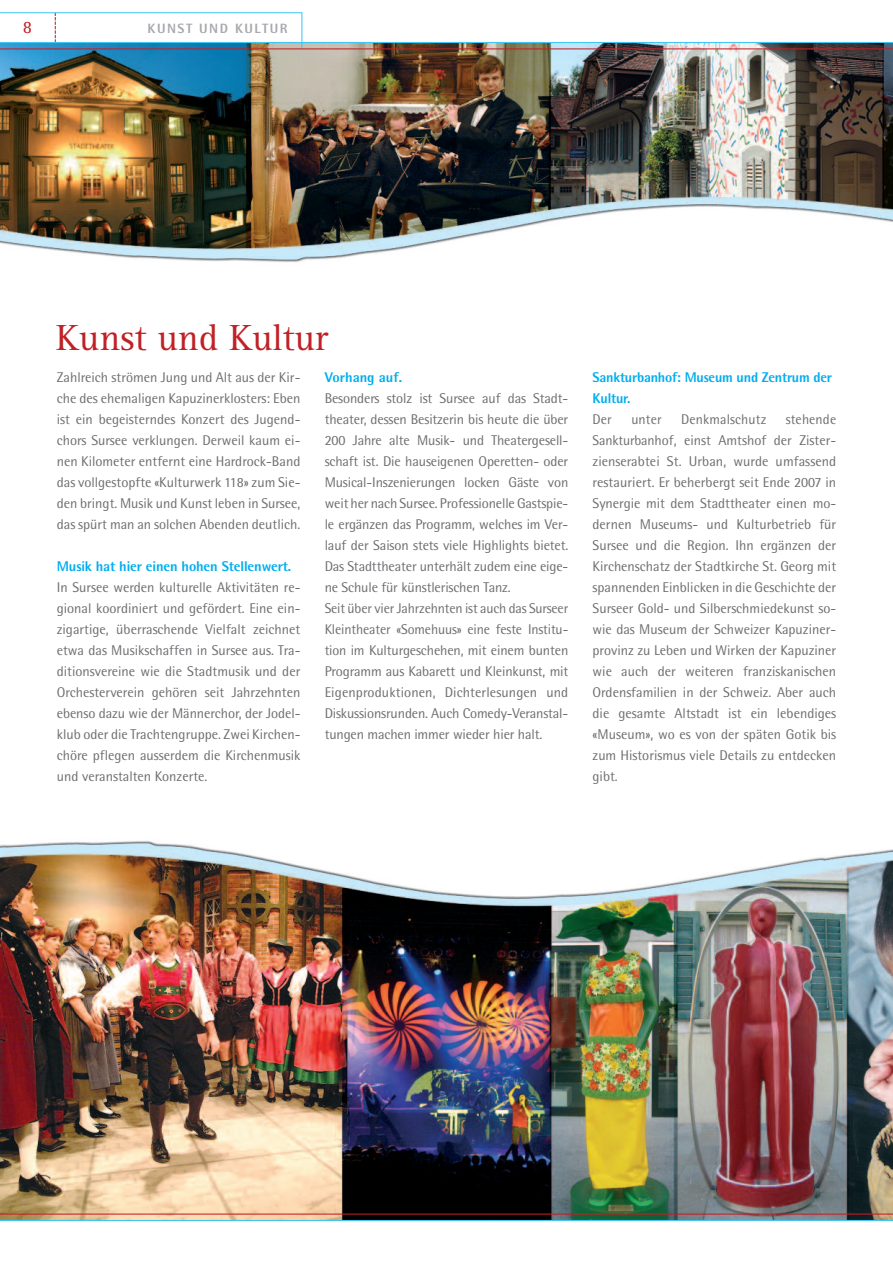
<style>
.page{position:relative;width:893px;height:1263px;background:#fff}
.page>*{position:absolute;margin:0;border:0;box-sizing:border-box;transform-origin:0 0}
.t1{font:37.5px "AT Rotis Serif";color:#c02126}
.t2{font:18px "AT Rotis Serif";color:#c02126}
.t3{font:14.1px/21px "Rotis Semi Sans";letter-spacing:-.01em;color:#6c6d70;text-align:justify}
.t4{font:800 14.1px/21px "Rotis Semi Sans";letter-spacing:-.01em;color:#00aeef}
.t5{font:14.1px "Rotis Semi Sans";letter-spacing:.01em;color:#6c6d70}
.t6{font:800 13.5px "Rotis Semi Sans";letter-spacing:.11em;color:#a8a9ad}
</style>
<div class="page">
<img style="left:0;top:43px;width:893px;height:1177px">
<svg style="left:55px;top:13px;width:1px;height:29px"></svg>
<hr style="left:301px;top:12px;width:1px;height:37px;background:#40c7f4">
<hr style="left:0;top:48px;width:893px;height:1px;background:#c02126">
<hr style="left:0;top:42px;width:893px;height:1px;background:#40c7f4">
<hr style="left:0;top:12px;width:302px;height:1px;background:#40c7f4">
<hr style="left:0;top:1220px;width:893px;height:1px;background:#40c7f4">
<hr style="left:0;top:1213px;width:893px;height:1px;background:#c02126">
<p class="t2" style="left:23px;top:21px;width:11px">8</p>
<p class="t6" style="left:147px;top:24px;width:142px">KUNST UND KULTUR</p>
<h1 class="t1" style="left:56px;top:325px;width:273px">Kunst und Kultur</h1>
<p class="t3" style="left:57px;top:368px;width:245px">Zahlreich strömen Jung und Alt aus der Kir&shy;che des ehemaligen Kapuzinerklosters: Eben ist ein begeisterndes Konzert des Jugend&shy;chors Sursee verklungen. Derweil kaum ei&shy;nen Kilometer entfernt eine Hardrock-Band das vollgestopfte «Kulturwerk 118» zum Sie&shy;den bringt. Musik und Kunst leben in Sursee, das spürt man an solchen Abenden deutlich.</p>
<p class="t4" style="left:57px;top:557px;width:236px">Musik hat hier einen hohen Stellenwert.</p>
<p class="t3" style="left:57px;top:578px;width:245px">In Sursee werden kulturelle Aktivitäten re&shy;gional koordiniert und gefördert. Eine ein&shy;zigartige, überraschende Vielfalt zeichnet etwa das Musikschaffen in Sursee aus. Tra&shy;ditionsvereine wie die Stadtmusik und der Orchesterverein gehören seit Jahrzehnten ebenso dazu wie der Männerchor, der Jodel&shy;klub oder die Trachtengruppe. Zwei Kirchen&shy;chöre pflegen ausserdem die Kirchenmusik und veranstalten Konzerte.</p>
<p class="t4" style="left:325px;top:368px;width:79px">Vorhang auf.</p>
<p class="t3" style="left:325px;top:389px;width:245px;text-align:left">Besonders stolz ist Sursee auf das Stadt&shy;theater, dessen Besitzerin bis heute die über 200 Jahre alte Musik- und Theatergesell&shy;schaft ist. Die hauseigenen Operetten- oder Musical-Inszenierungen locken Gäste von weit her nach Sursee. Professionelle Gastspie&shy;le ergänzen das Programm, welches im Ver&shy;lauf der Saison stets viele Highlights bietet.<br>Das Stadttheater unterhält zudem eine eige&shy;ne Schule für künstlerischen Tanz.<br>Seit über vier Jahrzehnten ist auch das Surseer Kleintheater «Somehuus» eine feste Institu&shy;tion im Kulturgeschehen, mit einem bunten Programm aus Kabarett und Kleinkunst, mit Eigenproduktionen, Dichterlesungen und Diskussionsrunden. Auch Comedy-Veranstal&shy;tungen machen immer wieder hier halt.</p>
<p class="t4" style="left:593px;top:368px;width:241px">Sankturbanhof: Museum und Zentrum der<br>Kultur.</p>
<p class="t3" style="left:593px;top:410px;width:21px">Der</p>
<p class="t3" style="left:631px;top:410px;width:32px">unter</p>
<p class="t5" style="left:681px;top:415px;width:87px">Denkmalschutz</p>
<p class="t3" style="left:593px;top:410px;width:245px;text-indent:193px">stehende Sankturbanhof, einst Amtshof der Zister&shy;zienserabtei St. Urban, wurde umfassend restauriert. Er beherbergt seit Ende 2007 in Synergie mit dem Stadttheater einen mo&shy;dernen Museums- und Kulturbetrieb für Sursee und die Region. Ihn ergänzen der Kirchenschatz der Stadtkirche St. Georg mit spannenden Einblicken in die Geschichte der Surseer Gold- und Silberschmiedekunst so&shy;wie das Museum der Schweizer Kapuziner&shy;provinz zu Leben und Wirken der Kapuziner wie auch der weiteren franziskanischen Ordensfamilien in der Schweiz. Aber auch die gesamte Altstadt ist ein lebendiges «Museum», wo es von der späten Gotik bis zum Historismus viele Details zu entdecken gibt.</p>
</div>
